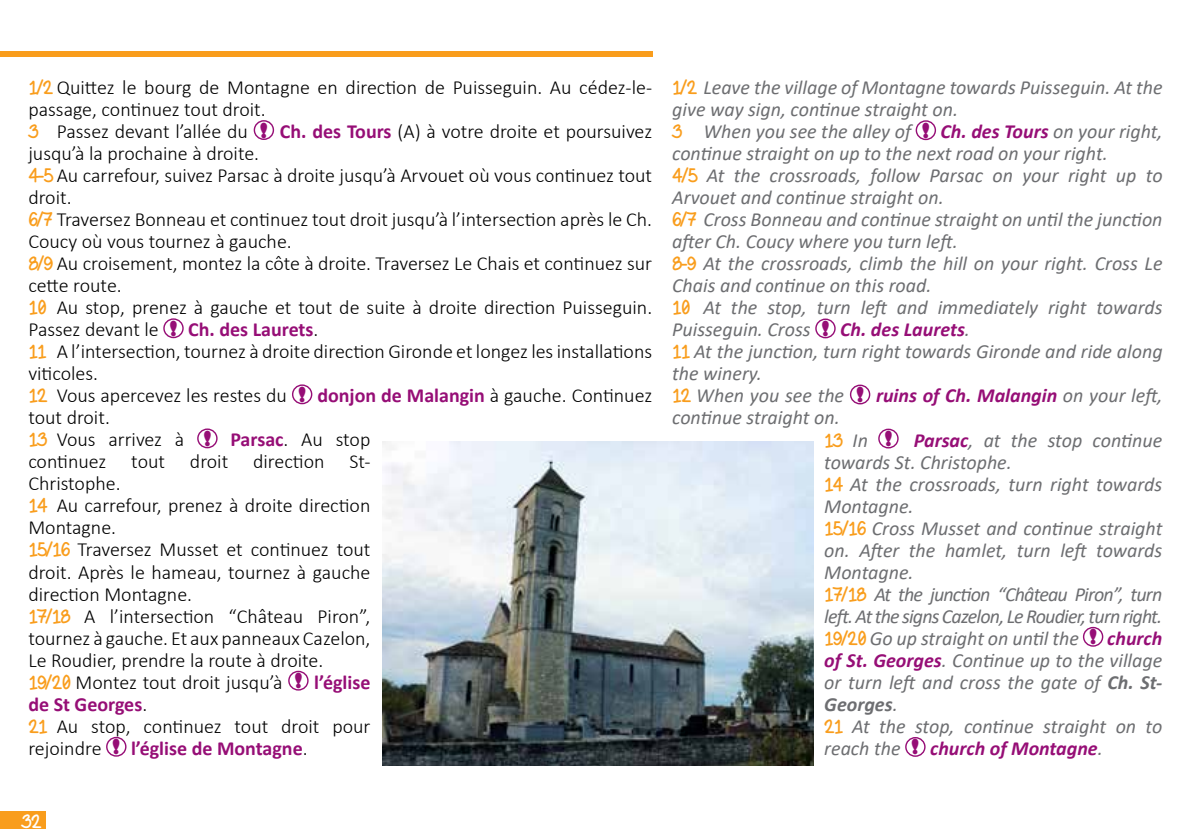
<style>
.page{position:relative;width:1191px;height:840px;background:#fff}
.page>*{position:absolute;margin:0;border:0;box-sizing:border-box;transform-origin:0 0}
.t1{font:300 20px/22px "Calibri";color:#000}
.t2{font:italic 20px "Calibri";color:#6d6e71}
.t3{font:italic 20px "Calibri";letter-spacing:-.04em;color:#6d6e71}
.t4{font:italic 700 20px "Calibri";color:#960e76}
.t5{font:italic 700 20px "Calibri";color:#6d6e71}
.t6{font:700 20px "Swagger";color:#fff}
.s1{font-family:"Swagger";font-weight:700;color:#f99d1c}
.s2{font-family:"Gill Sans";font-weight:800;color:#960e76}
.s3{font-weight:700;color:#960e76}
.s4{font-family:"Swagger";font-weight:700;font-style:normal;color:#f99d1c}
.s5{font-family:"Gill Sans";font-weight:800;font-style:normal;color:#960e76}
.s6{font-weight:700}
.s7{font-weight:400}
.s8{font-weight:400;color:#6d6e71}
.s9{font-family:"Gill Sans";font-weight:800;font-style:normal}
</style>
<div class="page">
<div style="left:0;top:51px;width:652px;height:6px;background:#f99d1c"></div>
<div style="left:0;top:811px;width:45px;height:17px;background:#f99d1c"></div>
<div style="left:915px;top:120px;width:21px;height:20px;border:1px solid #960e76;border-radius:50%"></div>
<div style="left:815px;top:318px;width:20px;height:20px;border:1px solid #960e76;border-radius:50%"></div>
<div style="left:850px;top:384px;width:20px;height:20px;border:1px solid #960e76;border-radius:50%"></div>
<div style="left:878px;top:428px;width:20px;height:20px;border:1px solid #960e76;border-radius:50%"></div>
<div style="left:1083px;top:626px;width:20px;height:20px;border:1px solid #960e76;border-radius:50%"></div>
<div style="left:905px;top:736px;width:20px;height:20px;border:1px solid #960e76;border-radius:50%"></div>
<div style="left:254px;top:120px;width:20px;height:20px;border:1px solid #960e76;border-radius:50%"></div>
<div style="left:163px;top:318px;width:21px;height:20px;border:1px solid #960e76;border-radius:50%"></div>
<div style="left:292px;top:384px;width:20px;height:20px;border:1px solid #960e76;border-radius:50%"></div>
<div style="left:197px;top:428px;width:21px;height:20px;border:1px solid #960e76;border-radius:50%"></div>
<div style="left:288px;top:670px;width:21px;height:20px;border:1px solid #960e76;border-radius:50%"></div>
<div style="left:106px;top:736px;width:20px;height:20px;border:1px solid #960e76;border-radius:50%"></div>
<img style="left:383px;top:441px;width:430px;height:324px">
<p class="t1" style="left:28px;top:76px;width:625px"><span class="s1">1/2</span> Quittez le bourg de Montagne en direction de Puisseguin. Au cédez-le&shy;passage, continuez tout droit.<br><span class="s1">3</span> Passez devant l’allée du <span class="s2">!</span> <span class="s3">Ch. des Tours</span> (A) à votre droite et poursuivez jusqu’à la prochaine à droite.<br><span class="s1">4-5</span> Au carrefour, suivez Parsac à droite jusqu’à Arvouet où vous continuez tout droit.<br><span class="s1">6/7</span> Traversez Bonneau et continuez tout droit jusqu’à l’intersection après le Ch.<br>Coucy où vous tournez à gauche.<br><span class="s1">8/9</span> Au croisement, montez la côte à droite. Traversez Le Chais et continuez sur cette route.<br><span class="s1">10</span> Au stop, prenez à gauche et tout de suite à droite direction Puisseguin.<br>Passez devant le <span class="s2">!</span> <span class="s3">Ch. des Laurets</span>.<br><span class="s1">11</span> A l’intersection, tournez à droite direction Gironde et longez les installations viticoles.<br><span class="s1">12</span> Vous apercevez les restes du <span class="s2">!</span> <span class="s3">donjon de Malangin</span> à gauche. Continuez tout droit.<br><span class="s1">13</span> Vous arrivez à <span class="s2">!</span> <span class="s3">Parsac</span>. Au stop<br>continuez tout droit direction St-<br>Christophe.<br><span class="s1">14</span> Au carrefour, prenez à droite direction<br>Montagne.<br><span class="s1">15/16</span> Traversez Musset et continuez tout<br>droit. Après le hameau, tournez à gauche<br>direction Montagne.<br><span class="s1">17/18</span> A l’intersection “Château Piron”,<br>tournez à gauche. Et aux panneaux Cazelon,<br>Le Roudier, prendre la route à droite.<br><span class="s1">19/20</span> Montez tout droit jusqu’à <span class="s2">!</span> <span class="s3">l’église<br>de St Georges</span>.<br><span class="s1">21</span> Au stop, continuez tout droit pour<br>rejoindre <span class="s2">!</span> <span class="s3">l’église de Montagne</span>.</p>
<p class="t2" style="left:672px;top:73px;width:492px"><span class="s4">1/2</span> Leave the village of Montagne towards Puisseguin. At the</p>
<p class="t2" style="left:672px;top:95px;width:287px">give way sign, continue straight on.</p>
<p class="t2" style="left:672px;top:117px;width:492px"><span class="s4">3</span> When you see the alley of <span class="s5">!</span> <span class="s3">Ch. des Tours</span> on your right,</p>
<p class="t2" style="left:672px;top:139px;width:437px">continue straight on up to the next road on your right.</p>
<p class="t2" style="left:672px;top:161px;width:492px"><span class="s4">4/5</span> At the crossroads, follow Parsac on your right up to</p>
<p class="t2" style="left:672px;top:183px;width:273px">Arvouet and continue straight on.</p>
<p class="t2" style="left:672px;top:205px;width:492px"><span class="s4">6/7</span> Cross Bonneau and continue straight on until the junction</p>
<p class="t2" style="left:672px;top:227px;width:287px">after Ch. Coucy where you turn left.</p>
<p class="t2" style="left:672px;top:249px;width:492px"><span class="s4">8-9</span> At the crossroads, climb the hill on your right. Cross Le</p>
<p class="t2" style="left:672px;top:271px;width:261px">Chais and continue on this road.</p>
<p class="t2" style="left:672px;top:293px;width:492px"><span class="s4">10</span> At the stop, turn left and immediately right towards</p>
<p class="t2" style="left:672px;top:315px;width:299px">Puisseguin. Cross <span class="s5">!</span> <span class="s3">Ch. des Laurets</span>.</p>
<p class="t2" style="left:672px;top:337px;width:492px"><span class="s4">11</span> At the junction, turn right towards Gironde and ride along</p>
<p class="t2" style="left:672px;top:359px;width:91px">the winery.</p>
<p class="t2" style="left:672px;top:381px;width:492px"><span class="s4">12</span> When you see the <span class="s5">!</span> <span class="s3">ruins of Ch. Malangin</span> on your left,</p>
<p class="t2" style="left:672px;top:403px;width:169px">continue straight on.</p>
<p class="t2" style="left:824px;top:425px;width:340px"><span class="s4">13</span> In <span class="s5">!</span> <span class="s3">Parsac</span>, at the stop continue</p>
<p class="t2" style="left:824px;top:447px;width:189px">towards St. Christophe.</p>
<p class="t2" style="left:824px;top:469px;width:339px"><span class="s4">14</span> At the crossroads, turn right towards</p>
<p class="t2" style="left:824px;top:491px;width:91px">Montagne.</p>
<p class="t2" style="left:824px;top:513px;width:339px"><span class="s4">15/16</span> Cross Musset and continue straight</p>
<p class="t2" style="left:824px;top:535px;width:339px">on. After the hamlet, turn left towards</p>
<p class="t2" style="left:824px;top:557px;width:91px">Montagne.</p>
<p class="t3" style="left:824px;top:579px;width:339px"><span class="s4">17/18</span> At the junction “Château Piron”, turn</p>
<p class="t3" style="left:824px;top:601px;width:339px">left. At the signs Cazelon, Le Roudier, turn right.</p>
<p class="t2" style="left:824px;top:623px;width:339px"><span class="s4">19/20</span> Go up straight on until the <span class="s5">!</span> <span class="s3">church</span></p>
<p class="t2" style="left:824px;top:645px;width:339px"><span class="s3">of St. Georges</span>. Continue up to the village</p>
<p class="t2" style="left:824px;top:667px;width:339px">or turn left and cross the gate of <span class="s6">Ch. St-</span></p>
<p class="t5" style="left:824px;top:689px;width:75px">Georges<span class="s7">.</span></p>
<p class="t2" style="left:824px;top:711px;width:339px"><span class="s4">21</span> At the stop, continue straight on to</p>
<p class="t4" style="left:824px;top:733px;width:280px"><span class="s8">reach the</span> <span class="s9">!</span> church of Montagne<span class="s8">.</span></p>
<p class="t6" style="left:22px;top:810px;width:21px">32</p>
</div>
